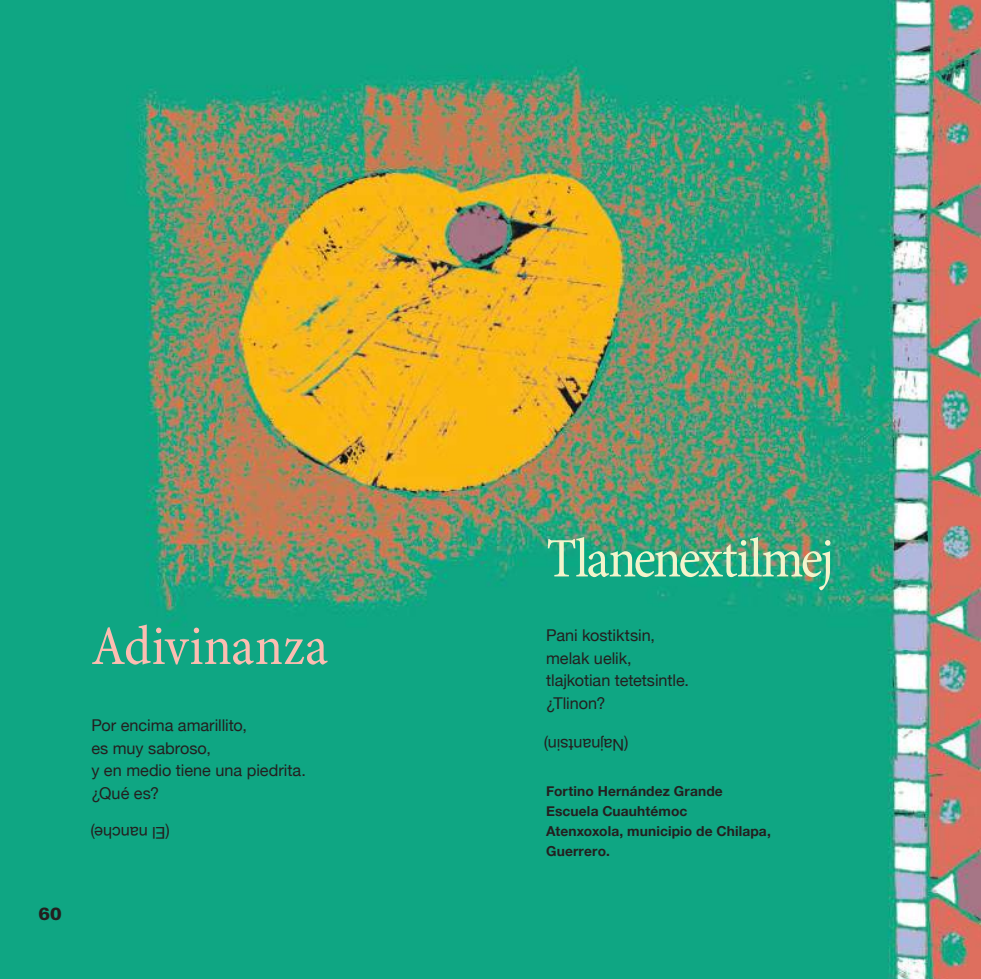
<style>
.page{position:relative;width:981px;height:979px;background:#fff}
.page>*{position:absolute;margin:0;border:0;box-sizing:border-box;transform-origin:0 0}
.t1{font:condensed 56.25px "Minion Pro";letter-spacing:-.04em;color:#f2f4cb}
.t2{font:condensed 56.25px "Minion Pro";letter-spacing:.005em;color:#fcbdb1}
.t3{font:900 17.5px "Univers LT Std";color:#241f1f}
.t4{font:16.25px/22.5px "Helvetica Neue";color:#241f1f}
.t5{font:700 13.75px/20px "Helvetica Neue";letter-spacing:.01em;color:#241f1f}
</style>
<div class="page">
<img style="left:0;top:0;width:980px;height:978px">
<svg style="left:0;top:0;width:5px;height:4px"></svg>
<svg style="left:978px;top:0;width:3px;height:4px"></svg>
<p class="t3" style="left:39px;top:902px;width:25px">60</p>
<h1 class="t2" style="left:91px;top:612px;width:238px">Adivinanza</h1>
<p class="t4" style="left:91px;top:712px;width:216px">Por encima amarillito,<br>es muy sabroso,<br>y en medio tiene una piedrita. ¿Qué es?</p>
<p class="t4" style="left:170px;top:844px;width:81px;rotate:-180deg">(El nanche)</p>
<h1 class="t1" style="left:546px;top:524px;width:289px">Tlanenextilmej</h1>
<p class="t4" style="left:546px;top:622px;width:144px">Pani kostiktsin, melak uelik, tlajkotian tetetsintle. ¿Tlinon?</p>
<p class="t4" style="left:628px;top:757px;width:86px;rotate:-180deg">(Najnantsin)</p>
<p class="t5" style="left:546px;top:780px;width:226px">Fortino Hernández Grande<br>Escuela Cuauhtémoc<br>Atenxoxola, municipio de Chilapa,<br>Guerrero.</p>
</div>
